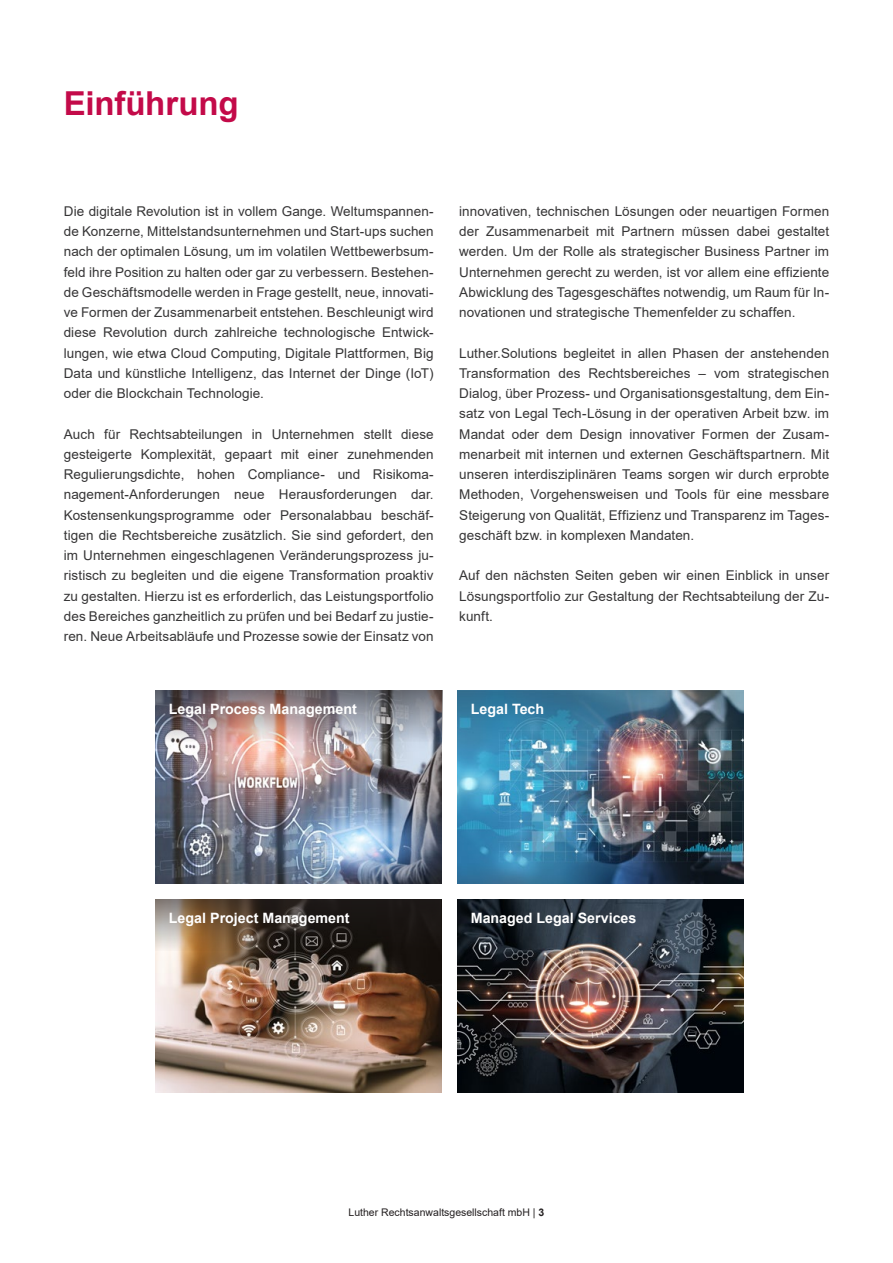
<style>
.page{position:relative;width:893px;height:1263px;background:#fff}
.page>*{position:absolute;margin:0;border:0;box-sizing:border-box;transform-origin:0 0}
.t1{font:700 33px "Arial";letter-spacing:-.005em;color:#c30a49}
.t2{font:700 14.25px "Arial";color:#fff}
.Copy{font:13.5px/20.2px "Arial";letter-spacing:.005em;color:#363536;text-align:justify}
.t3{font:10.5px "Arial";color:#231f20}
.s1{font-weight:700}
</style>
<div class="page">
<img style="left:457px;top:899px;width:286px;height:194px">
<img style="left:155px;top:951px;width:286px;height:142px">
<img style="left:457px;top:690px;width:286px;height:193px">
<img style="left:155px;top:742px;width:286px;height:141px">
<img style="left:155px;top:690px;width:288px;height:52px">
<svg style="left:155px;top:899px;width:286px;height:52px;background:#473b30"></svg>
<h1 class="t1" style="left:64px;top:81px;width:176px">Einführung</h1>
<p class="Copy" style="left:64px;top:201px;width:371px">Die digitale Revolution ist in vollem Gange. Weltumspannen&shy;de Konzerne, Mittelstandsunternehmen und Start-ups suchen nach der optimalen Lösung, um im volatilen Wettbewerbsum&shy;feld ihre Position zu halten oder gar zu verbessern. Bestehen&shy;de Geschäftsmodelle werden in Frage gestellt, neue, innovati&shy;ve Formen der Zusammenarbeit entstehen. Beschleunigt wird diese Revolution durch zahlreiche technologische Entwick&shy;lungen, wie etwa Cloud Computing, Digitale Plattformen, Big Data und künstliche Intelligenz, das Internet der Dinge (IoT) oder die Blockchain Technologie.</p>
<p class="Copy" style="left:64px;top:424px;width:371px">Auch für Rechtsabteilungen in Unternehmen stellt diese gesteigerte Komplexität, gepaart mit einer zunehmenden Regulierungsdichte, hohen Compliance- und Risikoma&shy;nagement-Anforderungen neue Herausforderungen dar.<br>Kostensenkungsprogramme oder Personalabbau beschäf&shy;tigen die Rechtsbereiche zusätzlich. Sie sind gefordert, den im Unternehmen eingeschlagenen Veränderungsprozess ju&shy;ristisch zu begleiten und die eigene Transformation proaktiv zu gestalten. Hierzu ist es erforderlich, das Leistungsportfolio des Bereiches ganzheitlich zu prüfen und bei Bedarf zu justie&shy;ren. Neue Arbeitsabläufe und Prozesse sowie der Einsatz von</p>
<p class="Copy" style="left:459px;top:201px;width:371px">innovativen, technischen Lösungen oder neuartigen Formen der Zusammenarbeit mit Partnern müssen dabei gestaltet werden. Um der Rolle als strategischer Business Partner im Unternehmen gerecht zu werden, ist vor allem eine effiziente Abwicklung des Tagesgeschäftes notwendig, um Raum für In&shy;novationen und strategische Themenfelder zu schaffen.</p>
<p class="Copy" style="left:459px;top:343px;width:371px">Luther.Solutions begleitet in allen Phasen der anstehenden Transformation des Rechtsbereiches – vom strategischen Dialog, über Prozess- und Organisationsgestaltung, dem Ein&shy;satz von Legal Tech-Lösung in der operativen Arbeit bzw. im Mandat oder dem Design innovativer Formen der Zusam&shy;menarbeit mit internen und externen Geschäftspartnern. Mit unseren interdisziplinären Teams sorgen wir durch erprobte Methoden, Vorgehensweisen und Tools für eine messbare Steigerung von Qualität, Effizienz und Transparenz im Tages&shy;geschäft bzw. in komplexen Mandaten.</p>
<p class="Copy" style="left:459px;top:565px;width:371px">Auf den nächsten Seiten geben wir einen Einblick in unser Lösungsportfolio zur Gestaltung der Rechtsabteilung der Zu&shy;kunft.</p>
<p class="t2" style="left:169px;top:699px;width:189px">Legal Process Management</p>
<p class="t2" style="left:471px;top:699px;width:75px">Legal Tech</p>
<p class="t2" style="left:169px;top:908px;width:182px">Legal Project Management</p>
<p class="t2" style="left:471px;top:908px;width:167px">Managed Legal Services</p>
<p class="t3" style="left:349px;top:1205px;width:197px">Luther Rechtsanwaltsgesellschaft mbH | <span class="s1">3</span></p>
</div>
